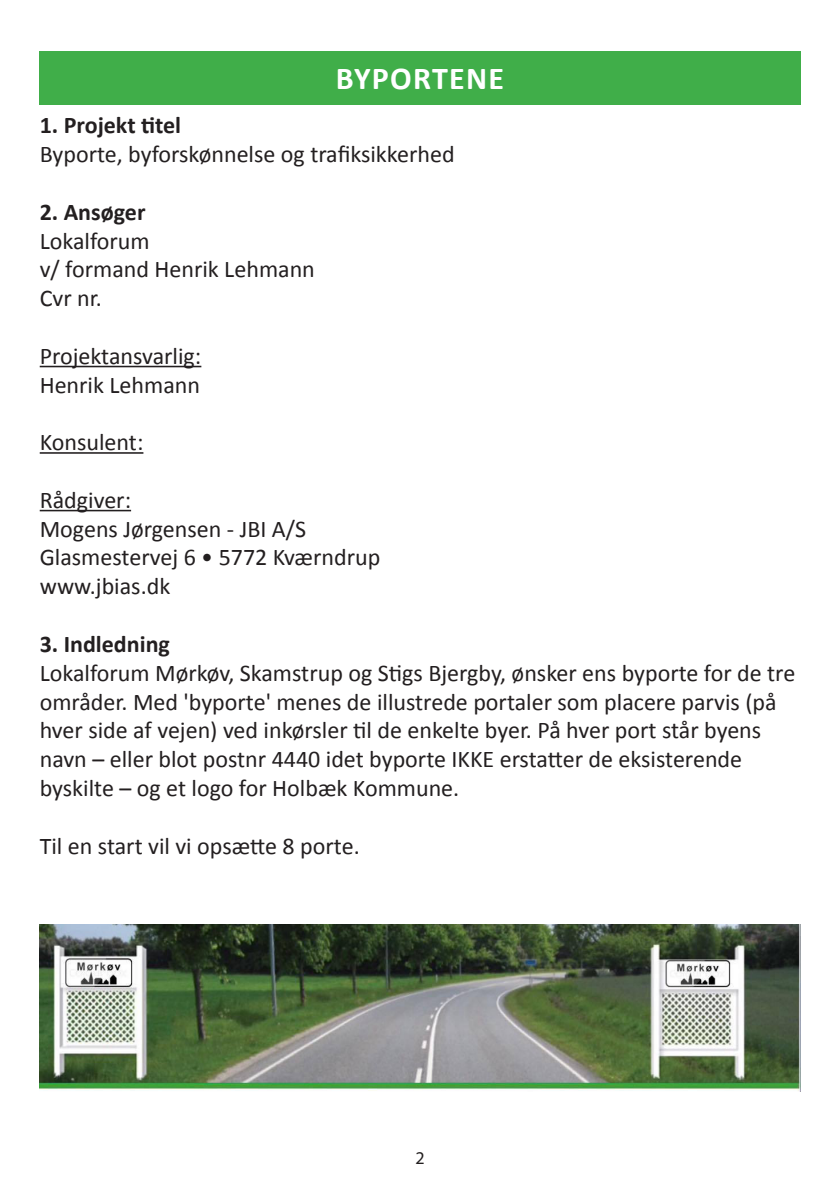
<style>
.page{position:relative;width:840px;height:1191px;background:#fff}
.page>*{position:absolute;margin:0;border:0;box-sizing:border-box;transform-origin:0 0}
.t1{font:700 32px "Calibri";letter-spacing:.04em;color:#fff}
.t2{font:24px/28.8px "Calibri";color:#231f20}
.t3{font:700 24px "Calibri";color:#231f20}
.t4{font:18px "Myriad Pro";color:#231f20}
</style>
<div class="page">
<div style="left:39px;top:51px;width:761px;height:54px;background:#40ae49"></div>
<hr style="left:40px;top:366px;width:161px;height:1px;background:#231f20">
<hr style="left:40px;top:452px;width:103px;height:2px;background:#231f20">
<hr style="left:40px;top:510px;width:91px;height:1px;background:#231f20">
<img style="left:40px;top:924px;width:759px;height:167px">
<p class="t1" style="left:336px;top:59px;width:169px">BYPORTENE</p>
<p class="t3" style="left:40px;top:110px;width:143px">1. Projekt titel</p>
<p class="t2" style="left:40px;top:139px;width:416px">Byporte, byforskønnelse og trafiksikkerhed</p>
<p class="t3" style="left:40px;top:197px;width:107px">2. Ansøger</p>
<p class="t2" style="left:40px;top:225px;width:111px">Lokalforum</p>
<p class="t2" style="left:40px;top:254px;width:276px">v/ formand Henrik Lehmann</p>
<p class="t2" style="left:40px;top:283px;width:64px">Cvr nr.</p>
<p class="t2" style="left:40px;top:340px;width:163px">Projektansvarlig:</p>
<p class="t2" style="left:40px;top:369px;width:162px">Henrik Lehmann</p>
<p class="t2" style="left:40px;top:427px;width:105px">Konsulent:</p>
<p class="t2" style="left:40px;top:484px;width:93px">Rådgiver:</p>
<p class="t2" style="left:40px;top:513px;width:268px">Mogens Jørgensen - JBI A/S</p>
<p class="t2" style="left:40px;top:542px;width:342px">Glasmestervej 6 • 5772 Kværndrup</p>
<p class="t2" style="left:40px;top:571px;width:132px">www.jbias.dk</p>
<p class="t3" style="left:40px;top:629px;width:132px">3. Indledning</p>
<p class="t2" style="left:40px;top:657px;width:756px">Lokalforum Mørkøv, Skamstrup og Stigs Bjergby, ønsker ens byporte for de tre områder. Med 'byporte' menes de illustrede portaler som placere parvis (på hver side af vejen) ved inkørsler til de enkelte byer. På hver port står byens navn – eller blot postnr 4440 idet byporte IKKE erstatter de eksisterende byskilte – og et logo for Holbæk Kommune.</p>
<p class="t2" style="left:40px;top:830px;width:321px">Til en start vil vi opsætte 8 porte.</p>
<p class="t4" style="left:415px;top:1147px;width:11px">2</p>
</div>
